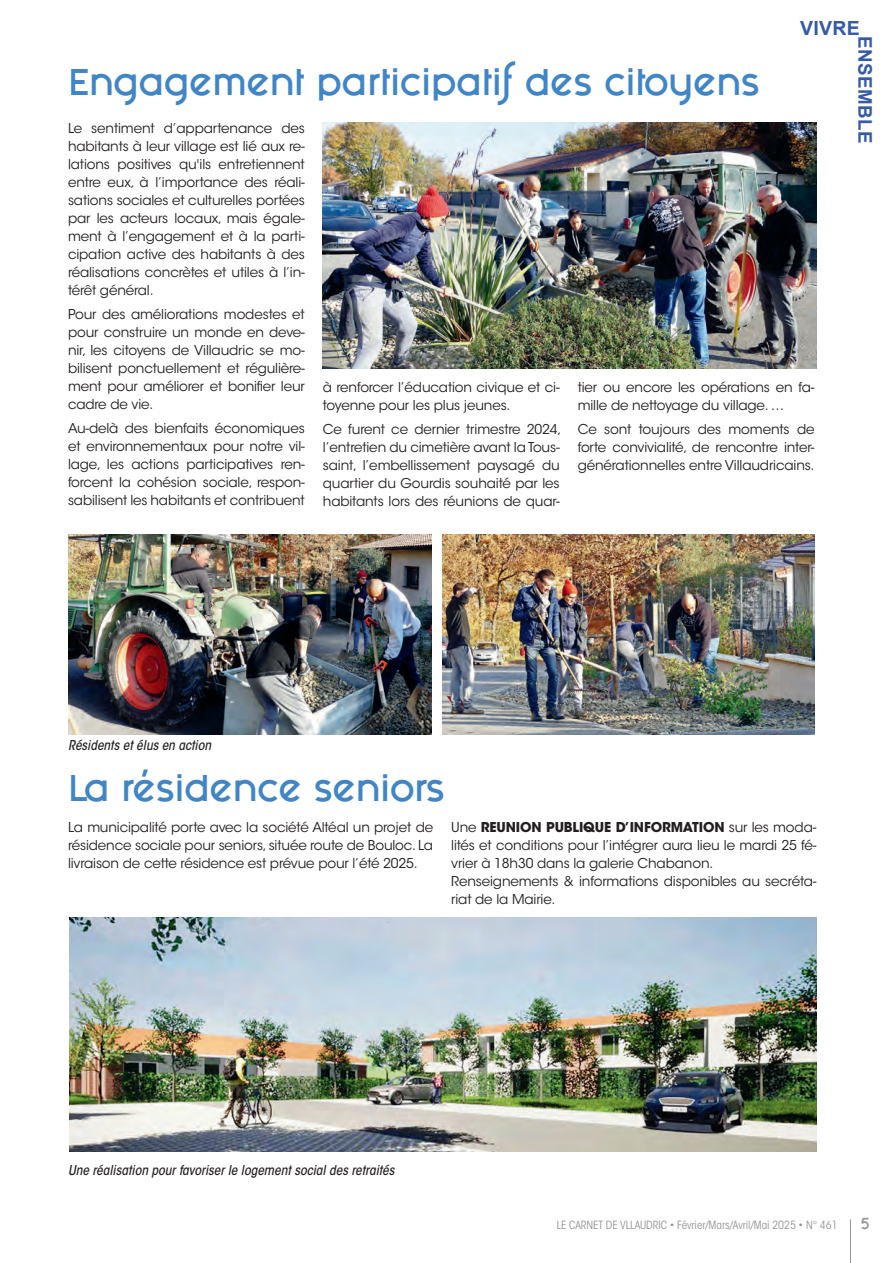
<style>
.page{position:relative;width:893px;height:1263px;background:#fff}
.page>*{position:absolute;margin:0;border:0;box-sizing:border-box;transform-origin:0 0}
.t1{font:31.5px "Fashion Fetish";letter-spacing:-.02em;color:#4085c6}
.t2{font:700 19.5px "Arial";letter-spacing:.015em;color:#365aa8}
.t3{font:700 18.75px "Arial";letter-spacing:.025em;color:#365aa8}
.t4{font:13.5px/18px "ITC Avant Garde Std";letter-spacing:-.01em;color:#231f20;text-align:justify}
.t5{font:italic 500 condensed 13.5px "ITC Avant Garde Std";color:#231f20}
.t6{font:13.5px "Fashion Fetish";color:#939598}
.t7{font:condensed 11.25px "ITC Avant Garde Std";color:#939598}
.s1{font-weight:700}
</style>
<div class="page">
<hr style="left:850px;top:1220px;width:1px;height:43px;background:#939598">
<img style="left:68px;top:535px;width:364px;height:200px">
<img style="left:323px;top:123px;width:493px;height:245px">
<img style="left:442px;top:535px;width:372px;height:200px">
<img style="left:70px;top:917px;width:746px;height:234px">
<h2 class="t2" style="left:800px;top:15px;width:61px">VIVRE</h2>
<h3 class="t3" style="left:878px;top:36px;width:109px;rotate:90deg">ENSEMBLE</h3>
<h1 class="t1" style="left:68px;top:56px;width:694px">Engagement participatif des citoyens</h1>
<p class="t4" style="left:68px;top:119px;width:238px">Le sentiment d’appartenance des habitants à leur village est lié aux re&shy;lations positives qu'ils entretiennent entre eux, à l’importance des réali&shy;sations sociales et culturelles portées par les acteurs locaux, mais égale&shy;ment à l’engagement et à la parti&shy;cipation active des habitants à des réalisations concrètes et utiles à l’in&shy;térêt général.</p>
<p class="t4" style="left:68px;top:305px;width:238px">Pour des améliorations modestes et pour construire un monde en deve&shy;nir, les citoyens de Villaudric se mo&shy;bilisent ponctuellement et régulière&shy;ment pour améliorer et bonifier leur cadre de vie.</p>
<p class="t4" style="left:68px;top:420px;width:238px">Au-delà des bienfaits économiques et environnementaux pour notre vil&shy;lage, les actions participatives ren&shy;forcent la cohésion sociale, respon&shy;sabilisent les habitants et contribuent</p>
<p class="t4" style="left:578px;top:378px;width:238px">tier ou encore les opérations en fa&shy;mille de nettoyage du village. …</p>
<p class="t4" style="left:578px;top:421px;width:238px">Ce sont toujours des moments de forte convivialité, de rencontre inter&shy;générationnelles entre Villaudricains.</p>
<p class="t4" style="left:323px;top:378px;width:238px">à renforcer l’éducation civique et ci&shy;toyenne pour les plus jeunes.</p>
<p class="t4" style="left:323px;top:421px;width:240px;text-align:left">Ce furent ce dernier trimestre 2024, l’entretien du cimetière avant la Tous&shy;saint, l’embellissement paysagé du quartier du Gourdis souhaité par les habitants lors des réunions de quar-</p>
<p class="t5" style="left:68px;top:737px;width:145px">Résidents et élus en action</p>
<h1 class="t1" style="left:68px;top:762px;width:379px">La résidence seniors</h1>
<p class="t4" style="left:68px;top:818px;width:367px">La municipalité porte avec la société Altéal un projet de résidence sociale pour seniors, située route de Bouloc. La livraison de cette résidence est prévue pour l’été 2025.</p>
<p class="t4" style="left:451px;top:818px;width:367px;text-align:left">Une <span class="s1">REUNION PUBLIQUE D’INFORMATION</span> sur les moda&shy;lités et conditions pour l’intégrer aura lieu le mardi 25 fé&shy;vrier à 18h30 dans la galerie Chabanon.<br>Renseignements &amp; informations disponibles au secréta&shy;riat de la Mairie.</p>
<p class="t5" style="left:68px;top:1162px;width:328px">Une réalisation pour favoriser le logement social des retraités</p>
<p class="t7" style="left:557px;top:1218px;width:282px">LE CARNET DE VLLAUDRIC • Février/Mars/Avril/Mai 2025 • N° 461</p>
<p class="t6" style="left:860px;top:1212px;width:11px">5</p>
</div>
